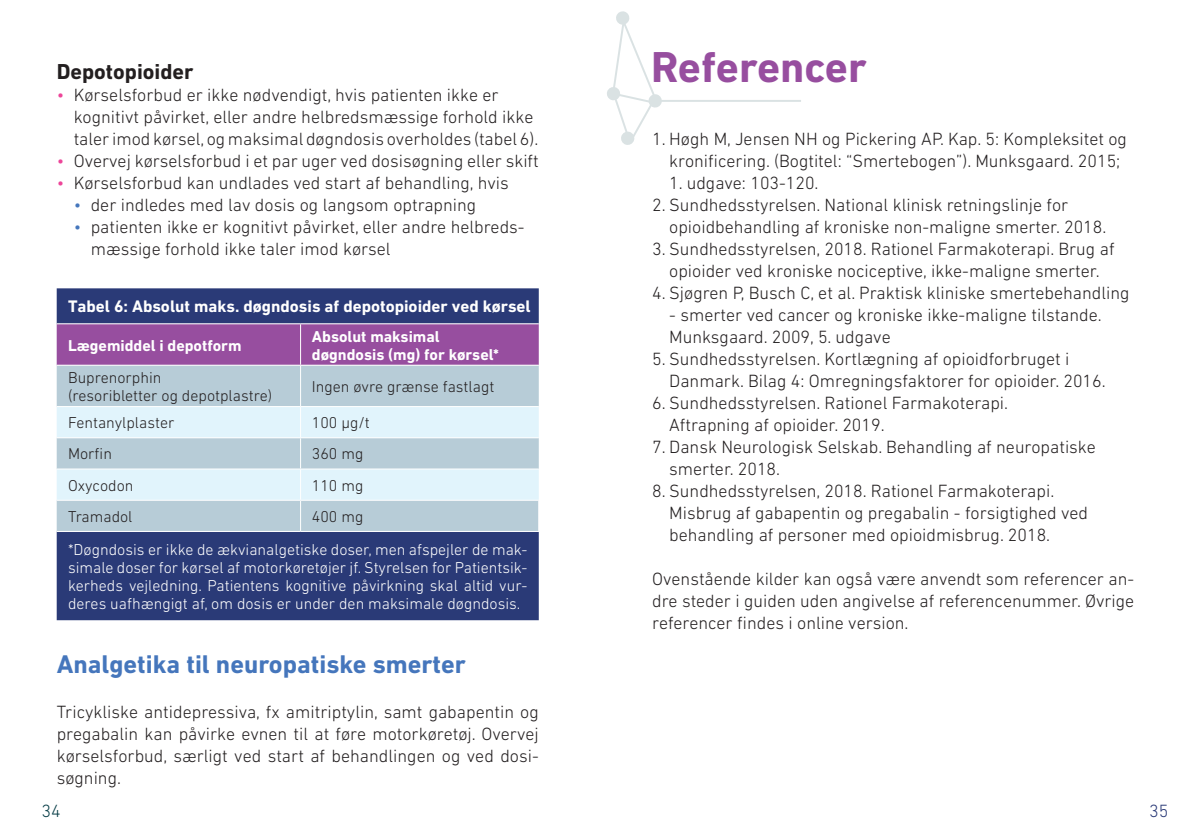
<style>
.page{position:relative;width:1191px;height:840px;background:#fff}
.page>*{position:absolute;margin:0;border:0;box-sizing:border-box;transform-origin:0 0}
.Overskrift_ikke_med{font:700 44px "DIN Next LT Pro";color:#974e9f}
.Mellemrubrik_skjult{font:700 26px "DIN Next LT Pro";color:#4576bc}
.Brødtekst_Overskrift{font:700 22px "DIN Next LT Pro";color:#231f20}
.Brødtekst{font:300 18px/22px "DIN Next LT Pro";color:#231f20}
.Pagina{font:300 18px "DIN Next LT Pro";color:#083e47}
.t1{font:300 18px "DIN Next LT Pro";color:#2a3a77}
.Tabelnavn{font:700 17px "DIN Next LT Pro";color:#fff}
.Tabel_1_brødtekst{font:300 16px/18px "DIN Next LT Pro";color:#fff;text-align:justify}
.Tabel_1_overskrift{font:300 16px/18px "DIN Next LT Pro";color:#231f20}
.Tabel_1_overskrift-2{font:700 16px/18px "DIN Next LT Pro";color:#fff}
.Tabel_1_brødtekst-2{font:300 16px "DIN Next LT Pro";color:#231f20}
.s1{color:#ed4599}
.s2{color:#4576bc}
</style>
<div class="page">
<div style="left:57px;top:288px;width:482px;height:332px;background:#2a3a77"></div>
<div style="left:57px;top:324px;width:482px;height:40px;background:#974e9f"></div>
<div style="left:57px;top:365px;width:482px;height:41px;background:#b7ccd7"></div>
<svg style="left:57px;top:407px;width:482px;height:92px;background:#d3e6ef"></svg>
<div style="left:57px;top:500px;width:481px;height:30px;background:#b7ccd7"></div>
<hr style="left:57px;top:323px;width:243px;height:1px;background:#fff">
<hr style="left:300px;top:323px;width:239px;height:1px;background:#fff">
<hr style="left:300px;top:324px;width:1px;height:40px;background:#fff">
<hr style="left:57px;top:364px;width:243px;height:1px;background:#fff">
<hr style="left:300px;top:364px;width:239px;height:1px;background:#fff">
<hr style="left:300px;top:365px;width:1px;height:41px;background:#fff">
<hr style="left:57px;top:406px;width:243px;height:1px;background:#fff">
<hr style="left:300px;top:406px;width:239px;height:1px;background:#fff">
<hr style="left:300px;top:407px;width:1px;height:30px;background:#fff">
<hr style="left:57px;top:437px;width:243px;height:1px;background:#fff">
<hr style="left:300px;top:437px;width:239px;height:1px;background:#fff">
<hr style="left:300px;top:438px;width:1px;height:30px;background:#fff">
<hr style="left:57px;top:468px;width:243px;height:1px;background:#fff">
<hr style="left:300px;top:468px;width:239px;height:1px;background:#fff">
<hr style="left:300px;top:469px;width:1px;height:30px;background:#fff">
<hr style="left:57px;top:499px;width:243px;height:1px;background:#fff">
<hr style="left:300px;top:499px;width:239px;height:1px;background:#fff">
<hr style="left:300px;top:500px;width:1px;height:30px;background:#fff">
<hr style="left:538px;top:500px;width:1px;height:30px;background:#fff">
<hr style="left:57px;top:530px;width:243px;height:1px;background:#fff">
<hr style="left:300px;top:530px;width:239px;height:1px;background:#fff">
<hr style="left:653px;top:100px;width:148px;height:2px;background:#083e47">
<svg style="left:607px;top:11px;width:55px;height:134px"></svg>
<p class="Brødtekst_Overskrift" style="left:57px;top:58px;width:138px">Depotopioider</p>
<p class="Brødtekst" style="left:74px;top:83px;width:466px;text-indent:-17px"><span class="s1">•</span> Kørselsforbud er ikke nødvendigt, hvis patienten ikke er kognitivt påvirket, eller andre helbredsmæssige forhold ikke taler imod kørsel, og maksimal døgndosis overholdes (tabel 6).</p>
<p class="Brødtekst" style="left:57px;top:149px;width:483px"><span class="s1">•</span> Overvej kørselsforbud i et par uger ved dosisøgning eller skift</p>
<p class="Brødtekst" style="left:57px;top:171px;width:453px"><span class="s1">•</span> Kørselsforbud kan undlades ved start af behandling, hvis</p>
<p class="Brødtekst" style="left:74px;top:193px;width:404px"><span class="s2">•</span> der indledes med lav dosis og langsom optrapning</p>
<p class="Brødtekst" style="left:91px;top:215px;width:435px;text-indent:-17px"><span class="s2">•</span> patienten ikke er kognitivt påvirket, eller andre helbreds&shy;mæssige forhold ikke taler imod kørsel</p>
<p class="Tabelnavn" style="left:68px;top:296px;width:464px">Tabel 6: Absolut maks. døgndosis af depotopioider ved kørsel</p>
<p class="Tabel_1_overskrift-2" style="left:68px;top:336px;width:175px">Lægemiddel i depotform</p>
<p class="Tabel_1_overskrift-2" style="left:312px;top:327px;width:189px">Absolut maksimal døgndosis (mg) for kørsel*</p>
<p class="Tabel_1_overskrift" style="left:68px;top:368px;width:206px">Buprenorphin<br>(resoribletter og depotplastre)</p>
<p class="Tabel_1_brødtekst-2" style="left:312px;top:377px;width:184px">Ingen øvre grænse fastlagt</p>
<p class="Tabel_1_overskrift" style="left:68px;top:413px;width:108px">Fentanylplaster</p>
<p class="Tabel_1_brødtekst-2" style="left:312px;top:413px;width:60px">100 µg/t</p>
<p class="Tabel_1_overskrift" style="left:68px;top:444px;width:45px">Morfin</p>
<p class="Tabel_1_brødtekst-2" style="left:312px;top:444px;width:53px">360 mg</p>
<p class="Tabel_1_overskrift" style="left:68px;top:475px;width:67px">Oxycodon</p>
<p class="Tabel_1_brødtekst-2" style="left:312px;top:475px;width:53px">110 mg</p>
<p class="Tabel_1_overskrift" style="left:68px;top:507px;width:66px">Tramadol</p>
<p class="Tabel_1_brødtekst-2" style="left:312px;top:507px;width:53px">400 mg</p>
<p class="Tabel_1_brødtekst" style="left:68px;top:540px;width:461px">*Døgndosis er ikke de ækvianalgetiske doser, men afspejler de mak&shy;simale doser for kørsel af motorkøretøjer jf. Styrelsen for Patientsik&shy;kerheds vejledning. Patientens kognitive påvirkning skal altid vur&shy;deres uafhængigt af, om dosis er under den maksimale døgndosis.</p>
<p class="Mellemrubrik_skjult" style="left:57px;top:649px;width:411px">Analgetika til neuropatiske smerter</p>
<p class="Brødtekst" style="left:57px;top:699px;width:483px;text-align:justify">Tricykliske antidepressiva, fx amitriptylin, samt gabapentin og pregabalin kan påvirke evnen til at føre motorkøretøj. Overvej kørselsforbud, særligt ved start af behandlingen og ved dosi&shy;søgning.</p>
<p class="Pagina" style="left:41px;top:800px;width:21px">34</p>
<p class="Overskrift_ikke_med" style="left:651px;top:41px;width:217px">Referencer</p>
<p class="Brødtekst" style="left:652px;top:127px;width:476px;text-align:center">1. Høgh M, Jensen NH og Pickering AP. Kap. 5: Kompleksitet og kronificering. (Bogtitel: “Smertebogen”). Munksgaard. 2015;</p>
<p class="Brødtekst" style="left:669px;top:171px;width:151px">1. udgave: 103-120.</p>
<p class="Brødtekst" style="left:669px;top:193px;width:438px;text-indent:-17px">2. Sundhedsstyrelsen. National klinisk retningslinje for opioidbehandling af kroniske non-maligne smerter. 2018.</p>
<p class="Brødtekst" style="left:652px;top:237px;width:464px;text-align:center">3. Sundhedsstyrelsen, 2018. Rationel Farmakoterapi. Brug af opioider ved kroniske nociceptive, ikke-maligne smerter.</p>
<p class="Brødtekst" style="left:652px;top:281px;width:479px">4. Sjøgren P, Busch C, et al. Praktisk kliniske smertebehandling</p>
<p class="Brødtekst" style="left:669px;top:303px;width:434px">- smerter ved cancer og kroniske ikke-maligne tilstande.<br>Munksgaard. 2009, 5. udgave</p>
<p class="Brødtekst" style="left:669px;top:347px;width:438px;text-indent:-17px">5. Sundhedsstyrelsen. Kortlægning af opioidforbruget i<br>Danmark. Bilag 4: Omregningsfaktorer for opioider. 2016.</p>
<p class="Brødtekst" style="left:669px;top:391px;width:340px;text-indent:-17px">6. Sundhedsstyrelsen. Rationel Farmakoterapi.<br>Aftrapning af opioider. 2019.</p>
<p class="Brødtekst" style="left:669px;top:435px;width:428px;text-indent:-17px">7. Dansk Neurologisk Selskab. Behandling af neuropatiske smerter. 2018.</p>
<p class="Brødtekst" style="left:669px;top:479px;width:420px;text-indent:-17px">8. Sundhedsstyrelsen, 2018. Rationel Farmakoterapi.<br>Misbrug af gabapentin og pregabalin - forsigtighed ved behandling af personer med opioidmisbrug. 2018.</p>
<p class="Brødtekst" style="left:652px;top:567px;width:483px;text-align:justify">Ovenstående kilder kan også være anvendt som referencer an&shy;dre steder i guiden uden angivelse af referencenummer. Øvrige referencer findes i online version.</p>
<p class="t1" style="left:1149px;top:800px;width:21px">35</p>
</div>
